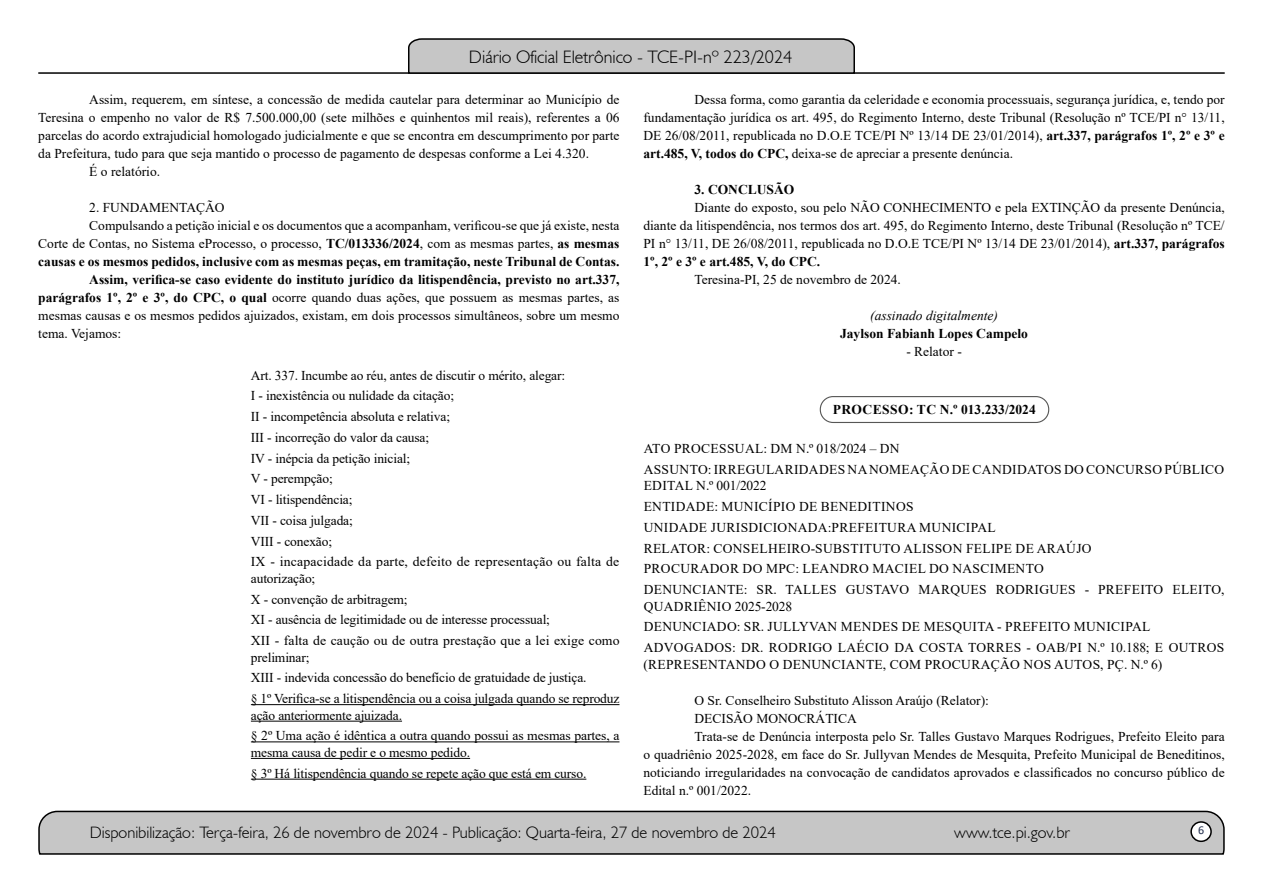
<style>
.page{position:relative;width:1263px;height:893px;background:#fff}
.page>*{position:absolute;margin:0;border:0;box-sizing:border-box;transform-origin:0 0}
.t1{font:300 18px "Humanist 521 BT";color:#000}
.t2{font:300 16.5px "Humanist 521 BT";color:#000}
.t3{font:13.5px/20.7px "Times New Roman";color:#000}
.t4{font:13.5px/20.7px "Times New Roman";letter-spacing:.025em;color:#000}
.t5{font:700 13.5px "Times New Roman";color:#000}
.t6{font:700 13.5px "Times New Roman";letter-spacing:.035em;color:#000}
.t7{font:italic 13.5px "Times New Roman";color:#000}
.t8{font:12px "Calibri";color:#212d4c}
.s1{font-weight:700}
</style>
<div class="page">
<svg style="left:38px;top:810px;width:1187px;height:45px;background:#b9b9b9"></svg>
<div style="left:1191px;top:822px;width:20px;height:19px;background:#fff;border-radius:50%"></div>
<div style="left:1190px;top:821px;width:22px;height:21px;border:2px solid #000;border-radius:50%"></div>
<hr style="left:38px;top:72px;width:1187px;height:2px;background:#000">
<svg style="left:407px;top:38px;width:449px;height:36px;background:#b4b4b4"></svg>
<hr style="left:251px;top:704px;width:368px;height:1px;background:#000">
<hr style="left:251px;top:721px;width:151px;height:1px;background:#000">
<hr style="left:251px;top:741px;width:368px;height:1px;background:#000">
<hr style="left:251px;top:758px;width:219px;height:1px;background:#000">
<hr style="left:251px;top:779px;width:335px;height:1px;background:#000">
<div style="left:820px;top:396px;width:229px;height:27px;border:1px solid #575756;border-radius:13px"></div>
<h1 class="t1" style="left:469px;top:46px;width:325px">Diário Oficial Eletrônico - TCE-PI-nº 223/2024</h1>
<p class="t3" style="left:89px;top:89px;width:532px">Assim, requerem, em síntese, a concessão de medida cautelar para determinar ao Município de</p>
<p class="t3" style="left:38px;top:107px;width:583px">Teresina o empenho no valor de R$ 7.500.000,00 (sete milhões e quinhentos mil reais), referentes a 06</p>
<p class="t3" style="left:38px;top:125px;width:583px">parcelas do acordo extrajudicial homologado judicialmente e que se encontra em descumprimento por parte</p>
<p class="t3" style="left:38px;top:143px;width:552px">da Prefeitura, tudo para que seja mantido o processo de pagamento de despesas conforme a Lei 4.320.</p>
<p class="t3" style="left:89px;top:161px;width:72px">É o relatório.</p>
<p class="t3" style="left:89px;top:197px;width:137px">2. FUNDAMENTAÇÃO</p>
<p class="t3" style="left:89px;top:215px;width:532px">Compulsando a petição inicial e os documentos que a acompanham, verificou-se que já existe, nesta</p>
<p class="t3" style="left:38px;top:233px;width:583px">Corte de Contas, no Sistema eProcesso, o processo, <span class="s1">TC/013336/2024</span>, com as mesmas partes, <span class="s1">as mesmas</span></p>
<p class="t5" style="left:38px;top:252px;width:583px">causas e os mesmos pedidos, inclusive com as mesmas peças, em tramitação, neste Tribunal de Contas.</p>
<p class="t5" style="left:89px;top:270px;width:532px">Assim, verifica-se caso evidente do instituto jurídico da litispendência, previsto no art.337,</p>
<p class="t3" style="left:38px;top:287px;width:583px"><span class="s1">parágrafos 1º, 2º e 3º, do CPC, o qual</span> ocorre quando duas ações, que possuem as mesmas partes, as</p>
<p class="t3" style="left:38px;top:305px;width:583px">mesmas causas e os mesmos pedidos ajuizados, existam, em dois processos simultâneos, sobre um mesmo</p>
<p class="t3" style="left:38px;top:323px;width:84px">tema. Vejamos:</p>
<p class="t3" style="left:251px;top:364px;width:370px">Art. 337. Incumbe ao réu, antes de discutir o mérito, alegar:<br>I - inexistência ou nulidade da citação;<br>II - incompetência absoluta e relativa;<br>III - incorreção do valor da causa;<br>IV - inépcia da petição inicial;<br>V - perempção;<br>VI - litispendência;<br>VII - coisa julgada;<br>VIII - conexão;<br>IX - incapacidade da parte, defeito de representação ou falta de</p>
<p class="t3" style="left:251px;top:568px;width:370px">autorização;<br>X - convenção de arbitragem;<br>XI - ausência de legitimidade ou de interesse processual;<br>XII - falta de caução ou de outra prestação que a lei exige como</p>
<p class="t3" style="left:251px;top:646px;width:370px">preliminar;<br>XIII - indevida concessão do benefício de gratuidade de justiça.<br>§ 1º Verifica-se a litispendência ou a coisa julgada quando se reproduz</p>
<p class="t3" style="left:251px;top:704px;width:370px">ação anteriormente ajuizada.<br>§ 2º Uma ação é idêntica a outra quando possui as mesmas partes, a</p>
<p class="t3" style="left:251px;top:742px;width:337px">mesma causa de pedir e o mesmo pedido.<br>§ 3º Há litispendência quando se repete ação que está em curso.</p>
<p class="t3" style="left:643px;top:90px;width:583px;line-height:18px;text-align:justify;text-indent:51px">Dessa forma, como garantia da celeridade e economia processuais, segurança jurídica, e, tendo por fundamentação jurídica os art. 495, do Regimento Interno, deste Tribunal (Resolução nº TCE/PI n° 13/11, DE 26/08/2011, republicada no D.O.E TCE/PI Nº 13/14 DE 23/01/2014), <span class="s1">art.337, parágrafos 1º, 2º e 3º e art.485, V, todos do CPC,</span> deixa-se de apreciar a presente denúncia.</p>
<p class="t5" style="left:694px;top:179px;width:101px">3. CONCLUSÃO</p>
<p class="t3" style="left:643px;top:198px;width:583px;line-height:18px;text-align:justify;text-indent:51px">Diante do exposto, sou pelo NÃO CONHECIMENTO e pela EXTINÇÃO da presente Denúncia, diante da litispendência, nos termos dos art. 495, do Regimento Interno, deste Tribunal (Resolução nº TCE/ PI n° 13/11, DE 26/08/2011, republicada no D.O.E TCE/PI Nº 13/14 DE 23/01/2014), <span class="s1">art.337, parágrafos 1º, 2º e 3º e art.485, V, do CPC.</span></p>
<p class="t3" style="left:694px;top:268px;width:208px">Teresina-PI, 25 de novembro de 2024.</p>
<p class="t7" style="left:870px;top:306px;width:129px">(assinado digitalmente)</p>
<p class="t5" style="left:840px;top:323px;width:189px">Jaylson Fabianh Lopes Campelo</p>
<p class="t3" style="left:906px;top:340px;width:57px">- Relator -</p>
<p class="t6" style="left:833px;top:400px;width:205px">PROCESSO: TC N.º 013.233/2024</p>
<p class="t4" style="left:644px;top:438px;width:582px">ATO PROCESSUAL: DM N.º 018/2024 – DN<br>ASSUNTO: IRREGULARIDADES NA NOMEAÇÃO DE CANDIDATOS DO CONCURSO PÚBLICO</p>
<p class="t4" style="left:644px;top:475px;width:582px">EDITAL N.º 001/2022<br>ENTIDADE: MUNICÍPIO DE BENEDITINOS<br>UNIDADE JURISDICIONADA:PREFEITURA MUNICIPAL<br>RELATOR: CONSELHEIRO-SUBSTITUTO ALISSON FELIPE DE ARAÚJO<br>PROCURADOR DO MPC: LEANDRO MACIEL DO NASCIMENTO<br>DENUNCIANTE: SR. TALLES GUSTAVO MARQUES RODRIGUES - PREFEITO ELEITO,</p>
<p class="t4" style="left:644px;top:595px;width:582px">QUADRIÊNIO 2025-2028<br>DENUNCIADO: SR. JULLYVAN MENDES DE MESQUITA - PREFEITO MUNICIPAL<br>ADVOGADOS: DR. RODRIGO LAÉCIO DA COSTA TORRES - OAB/PI N.º 10.188; E OUTROS</p>
<p class="t4" style="left:643px;top:653px;width:520px">(REPRESENTANDO O DENUNCIANTE, COM PROCURAÇÃO NOS AUTOS, PÇ. N.º 6)</p>
<p class="t3" style="left:694px;top:689px;width:296px">O Sr. Conselheiro Substituto Alisson Araújo (Relator):</p>
<p class="t3" style="left:694px;top:707px;width:164px">DECISÃO MONOCRÁTICA</p>
<p class="t3" style="left:694px;top:725px;width:532px">Trata-se de Denúncia interposta pelo Sr. Talles Gustavo Marques Rodrigues, Prefeito Eleito para</p>
<p class="t3" style="left:643px;top:743px;width:583px">o quadriênio 2025-2028, em face do Sr. Jullyvan Mendes de Mesquita, Prefeito Municipal de Beneditinos,</p>
<p class="t3" style="left:643px;top:761px;width:583px">noticiando irregularidades na convocação de candidatos aprovados e classificados no concurso público de</p>
<p class="t3" style="left:643px;top:779px;width:109px">Edital n.º 001/2022.</p>
<p class="t2" style="left:90px;top:822px;width:688px">Disponibilização: Terça-feira, 26 de novembro de 2024 - Publicação: Quarta-feira, 27 de novembro de 2024</p>
<p class="t2" style="left:954px;top:822px;width:117px">www.tce.pi.gov.br</p>
<p class="t8" style="left:1198px;top:821px;width:8px">6</p>
</div>
